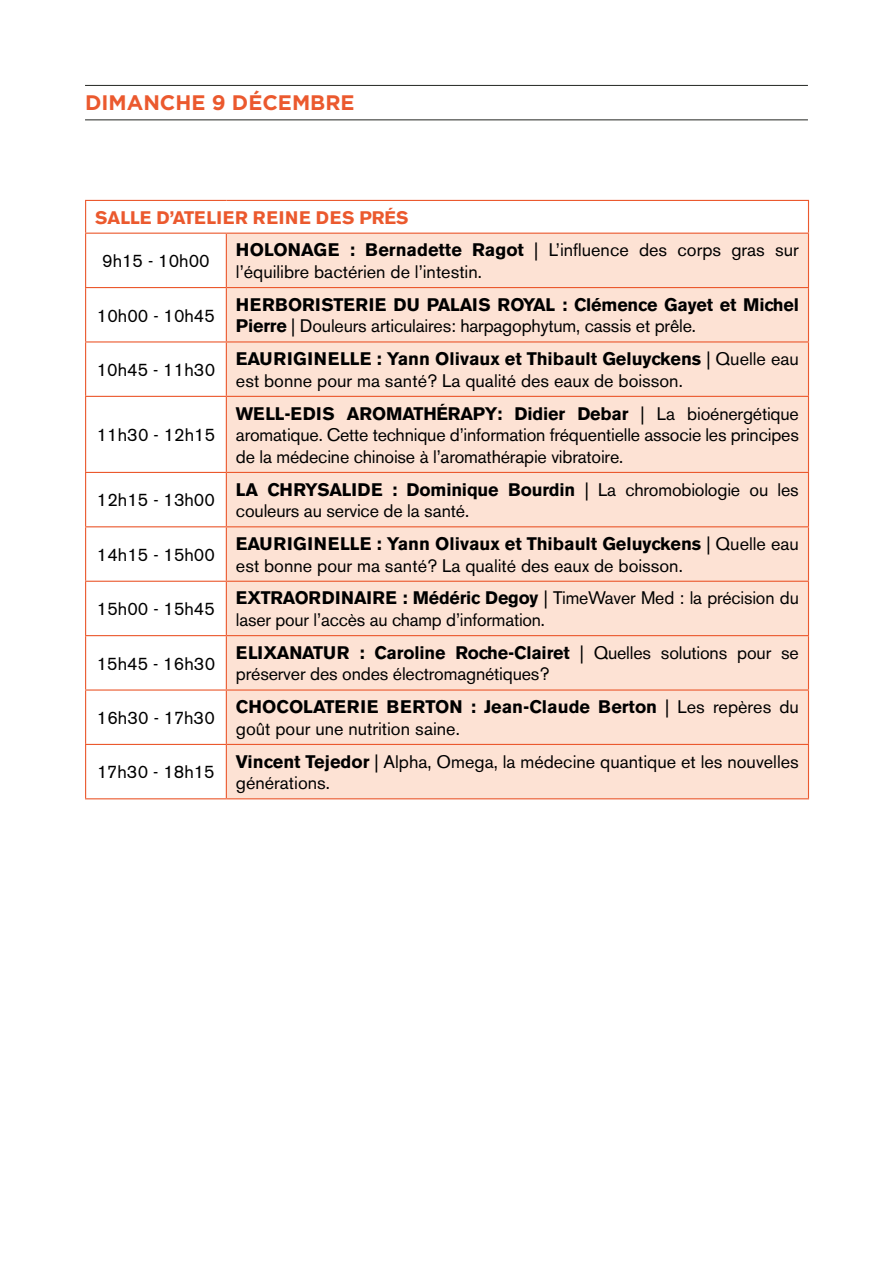
<style>
.page{position:relative;width:893px;height:1263px;background:#fff}
.page>*{position:absolute;margin:0;border:0;box-sizing:border-box;transform-origin:0 0}
.t1{font:700 21px "Gotham";color:#eb592e}
.t2{font:18px/21.6px "Akzidenz Grotesk BE";color:#000}
.t3{font:700 18px/21.6px "Akzidenz Grotesk BE";letter-spacing:-.01em;color:#000}
.t4{font:700 18px "Akzidenz Grotesk BE";color:#eb592e}
.s1{font-weight:700}
.s2{font-weight:400}
</style>
<div class="page">
<hr style="left:85px;top:85px;width:723px;height:1px;background:#232622">
<hr style="left:85px;top:119px;width:723px;height:1px;background:#232622">
<svg style="left:86px;top:201px;width:722px;height:597px"></svg>
<div style="left:227px;top:234px;width:581px;height:564px;background:#fde2d4"></div>
<hr style="left:226px;top:287px;width:583px;height:1px;background:#eb592e">
<hr style="left:226px;top:396px;width:583px;height:1px;background:#eb592e">
<hr style="left:226px;top:472px;width:583px;height:1px;background:#eb592e">
<hr style="left:226px;top:526px;width:583px;height:1px;background:#eb592e">
<hr style="left:226px;top:581px;width:583px;height:1px;background:#eb592e">
<hr style="left:226px;top:635px;width:583px;height:1px;background:#eb592e">
<hr style="left:226px;top:689px;width:583px;height:2px;background:#eb592e">
<hr style="left:226px;top:744px;width:583px;height:1px;background:#eb592e">
<hr style="left:226px;top:798px;width:583px;height:1px;background:#eb592e">
<hr style="left:85px;top:200px;width:141px;height:1px;background:#eb592e">
<hr style="left:85px;top:201px;width:1px;height:32px;background:#eb592e">
<hr style="left:226px;top:200px;width:583px;height:1px;background:#eb592e">
<hr style="left:808px;top:201px;width:1px;height:32px;background:#eb592e">
<hr style="left:85px;top:341px;width:141px;height:1px;background:#eb592e">
<hr style="left:226px;top:341px;width:583px;height:1px;background:#eb592e">
<hr style="left:85px;top:233px;width:141px;height:1px;background:#eb592e">
<hr style="left:85px;top:234px;width:1px;height:53px;background:#eb592e">
<hr style="left:226px;top:233px;width:583px;height:1px;background:#eb592e">
<hr style="left:226px;top:234px;width:1px;height:53px;background:#eb592e">
<hr style="left:808px;top:234px;width:1px;height:53px;background:#eb592e">
<hr style="left:808px;top:288px;width:1px;height:53px;background:#eb592e">
<hr style="left:808px;top:342px;width:1px;height:54px;background:#eb592e">
<hr style="left:808px;top:397px;width:1px;height:75px;background:#eb592e">
<hr style="left:808px;top:473px;width:1px;height:53px;background:#eb592e">
<hr style="left:808px;top:527px;width:1px;height:54px;background:#eb592e">
<hr style="left:808px;top:582px;width:1px;height:53px;background:#eb592e">
<hr style="left:808px;top:636px;width:1px;height:53px;background:#eb592e">
<hr style="left:808px;top:691px;width:1px;height:53px;background:#eb592e">
<hr style="left:808px;top:745px;width:1px;height:53px;background:#eb592e">
<hr style="left:85px;top:287px;width:141px;height:1px;background:#eb592e">
<hr style="left:85px;top:288px;width:1px;height:53px;background:#eb592e">
<hr style="left:226px;top:288px;width:1px;height:53px;background:#eb592e">
<hr style="left:85px;top:342px;width:1px;height:54px;background:#eb592e">
<hr style="left:226px;top:342px;width:1px;height:54px;background:#eb592e">
<hr style="left:85px;top:397px;width:1px;height:75px;background:#eb592e">
<hr style="left:226px;top:397px;width:1px;height:75px;background:#eb592e">
<hr style="left:85px;top:473px;width:1px;height:53px;background:#eb592e">
<hr style="left:226px;top:473px;width:1px;height:53px;background:#eb592e">
<hr style="left:85px;top:527px;width:1px;height:54px;background:#eb592e">
<hr style="left:226px;top:527px;width:1px;height:54px;background:#eb592e">
<hr style="left:85px;top:582px;width:1px;height:53px;background:#eb592e">
<hr style="left:226px;top:582px;width:1px;height:53px;background:#eb592e">
<hr style="left:85px;top:636px;width:1px;height:53px;background:#eb592e">
<hr style="left:226px;top:636px;width:1px;height:53px;background:#eb592e">
<hr style="left:85px;top:691px;width:1px;height:53px;background:#eb592e">
<hr style="left:226px;top:691px;width:1px;height:53px;background:#eb592e">
<hr style="left:85px;top:745px;width:1px;height:53px;background:#eb592e">
<hr style="left:226px;top:745px;width:1px;height:53px;background:#eb592e">
<hr style="left:85px;top:396px;width:141px;height:1px;background:#eb592e">
<hr style="left:85px;top:472px;width:141px;height:1px;background:#eb592e">
<hr style="left:85px;top:526px;width:141px;height:1px;background:#eb592e">
<hr style="left:85px;top:581px;width:141px;height:1px;background:#eb592e">
<hr style="left:85px;top:635px;width:141px;height:1px;background:#eb592e">
<hr style="left:85px;top:689px;width:141px;height:2px;background:#eb592e">
<hr style="left:85px;top:744px;width:141px;height:1px;background:#eb592e">
<hr style="left:85px;top:798px;width:141px;height:1px;background:#eb592e">
<p class="t1" style="left:85px;top:90px;width:271px">DIMANCHE 9 DÉCEMBRE</p>
<p class="t4" style="left:95px;top:207px;width:315px">SALLE D’ATELIER REINE DES PRÉS</p>
<p class="t2" style="left:102px;top:250px;width:109px">9h15 - 10h00</p>
<p class="t2" style="left:236px;top:239px;width:564px"><span class="s1">HOLONAGE : Bernadette Ragot</span> | L’influence des corps gras sur l’équilibre bactérien de l’intestin.</p>
<p class="t2" style="left:97px;top:304px;width:120px">10h00 - 10h45</p>
<p class="t3" style="left:236px;top:294px;width:564px">HERBORISTERIE DU PALAIS ROYAL : Clémence Gayet et Michel<br>Pierre <span class="s2">| Douleurs articulaires: harpagophytum, cassis et prêle.</span></p>
<p class="t2" style="left:97px;top:359px;width:120px">10h45 - 11h30</p>
<p class="t2" style="left:236px;top:348px;width:564px"><span class="s1">EAURIGINELLE : Yann Olivaux et Thibault Geluyckens</span> | Quelle eau est bonne pour ma santé? La qualité des eaux de boisson.</p>
<p class="t2" style="left:97px;top:424px;width:120px">11h30 - 12h15</p>
<p class="t2" style="left:236px;top:402px;width:564px;text-align:justify"><span class="s1">WELL-EDIS AROMATHÉRAPY: Didier Debar</span> | La bioénergétique aromatique. Cette technique d’information fréquentielle associe les principes de la médecine chinoise à l’aromathérapie vibratoire.</p>
<p class="t2" style="left:97px;top:489px;width:120px">12h15 - 13h00</p>
<p class="t2" style="left:236px;top:478px;width:564px"><span class="s1">LA CHRYSALIDE : Dominique Bourdin</span> | La chromobiologie ou les couleurs au service de la santé.</p>
<p class="t2" style="left:97px;top:544px;width:120px">14h15 - 15h00</p>
<p class="t2" style="left:236px;top:533px;width:564px"><span class="s1">EAURIGINELLE : Yann Olivaux et Thibault Geluyckens</span> | Quelle eau est bonne pour ma santé? La qualité des eaux de boisson.</p>
<p class="t2" style="left:97px;top:598px;width:120px">15h00 - 15h45</p>
<p class="t2" style="left:236px;top:587px;width:564px"><span class="s1">EXTRAORDINAIRE : Médéric Degoy</span> | TimeWaver Med : la précision du laser pour l’accès au champ d’information.</p>
<p class="t2" style="left:97px;top:652px;width:120px">15h45 - 16h30</p>
<p class="t2" style="left:236px;top:642px;width:564px"><span class="s1">ELIXANATUR : Caroline Roche-Clairet</span> | Quelles solutions pour se préserver des ondes électromagnétiques?</p>
<p class="t2" style="left:97px;top:707px;width:120px">16h30 - 17h30</p>
<p class="t2" style="left:236px;top:696px;width:564px"><span class="s1">CHOCOLATERIE BERTON : Jean-Claude Berton</span> | Les repères du goût pour une nutrition saine.</p>
<p class="t2" style="left:97px;top:761px;width:119px">17h30 - 18h15</p>
<p class="t2" style="left:236px;top:750px;width:564px"><span class="s1">Vincent Tejedor</span> | Alpha, Omega, la médecine quantique et les nouvelles générations.</p>
</div>
